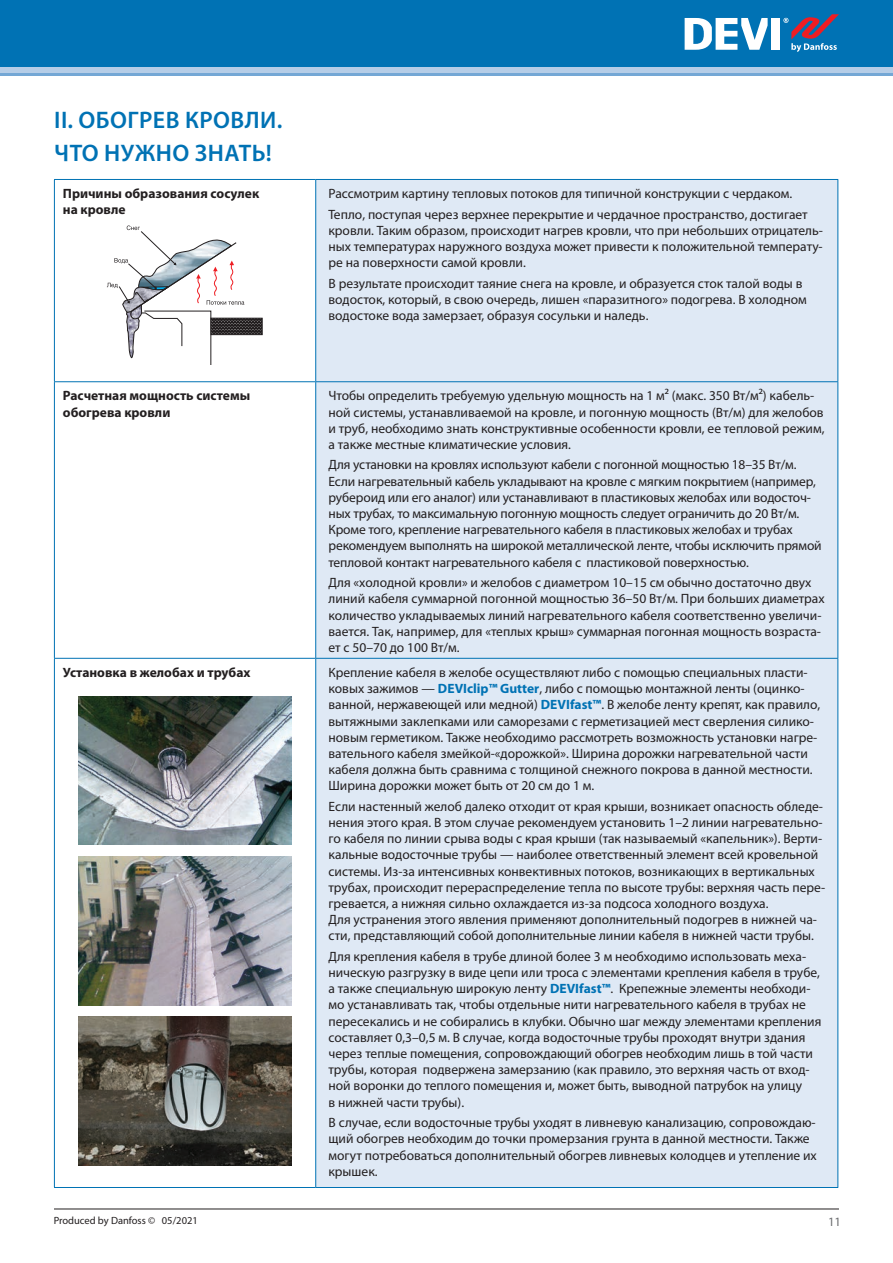
<style>
.page{position:relative;width:893px;height:1263px;background:#fff}
.page>*{position:absolute;margin:0;border:0;box-sizing:border-box;transform-origin:0 0}
.t1{font:600 24px/33px "Myriad Pro";letter-spacing:.02em;color:#0072b4}
.t2{font:13.5px/16.2px "Myriad Pro";color:#231f20}
.t3{font:700 13.5px/16.2px "Myriad Pro";color:#231f20}
.t4{font:12.75px "Myriad Pro";color:#6c6d70}
.t5{font:10.5px "Myriad Pro";color:#231f20}
.s1{font-weight:700;color:#0072b4}
</style>
<div class="page">
<div style="left:0;top:70px;width:893px;height:6px;background:#74a7d5"></div>
<div style="left:0;top:0;width:893px;height:67px;background:#0072b4"></div>
<div style="left:0;top:67px;width:893px;height:6px;background:#b5cde7"></div>
<div style="left:771px;top:18px;width:9px;height:32px;background:#fff"></div>
<svg style="left:685px;top:18px;width:83px;height:32px"></svg>
<svg style="left:783px;top:14px;width:56px;height:38px"></svg>
<hr style="left:54px;top:1208px;width:785px;height:1px;background:#231f20">
<svg style="left:55px;top:364px;width:260px;height:802px"></svg>
<div style="left:316px;top:180px;width:521px;height:1007px;background:#dfe9f5"></div>
<hr style="left:54px;top:179px;width:262px;height:1px;background:#0072b4">
<hr style="left:54px;top:180px;width:1px;height:201px;background:#0072b4">
<hr style="left:316px;top:179px;width:522px;height:1px;background:#0072b4">
<hr style="left:315px;top:180px;width:1px;height:201px;background:#0072b4">
<hr style="left:837px;top:180px;width:1px;height:201px;background:#0072b4">
<hr style="left:54px;top:381px;width:262px;height:1px;background:#0072b4">
<hr style="left:54px;top:382px;width:1px;height:276px;background:#0072b4">
<hr style="left:316px;top:381px;width:522px;height:1px;background:#0072b4">
<hr style="left:315px;top:382px;width:1px;height:276px;background:#0072b4">
<hr style="left:837px;top:382px;width:1px;height:276px;background:#0072b4">
<hr style="left:54px;top:658px;width:262px;height:1px;background:#0072b4">
<hr style="left:54px;top:659px;width:1px;height:528px;background:#0072b4">
<hr style="left:316px;top:658px;width:522px;height:1px;background:#0072b4">
<hr style="left:315px;top:659px;width:1px;height:528px;background:#0072b4">
<hr style="left:837px;top:659px;width:1px;height:528px;background:#0072b4">
<hr style="left:54px;top:1187px;width:262px;height:1px;background:#0072b4">
<hr style="left:316px;top:1187px;width:522px;height:1px;background:#0072b4">
<svg style="left:107px;top:225px;width:156px;height:139px"></svg>
<img style="left:79px;top:696px;width:212px;height:149px">
<img style="left:79px;top:856px;width:212px;height:149px">
<img style="left:79px;top:1016px;width:212px;height:149px">
<h1 class="t1" style="left:54px;top:103px;width:230px">II. ОБОГРЕВ КРОВЛИ.<br>ЧТО НУЖНО ЗНАТЬ!</h1>
<p class="t3" style="left:63px;top:186px;width:198px">Причины образования сосулек на кровле</p>
<p class="t2" style="left:328px;top:184px;width:481px;line-height:20.4px">Рассмотрим картину тепловых потоков для типичной конструкции с чердаком.<br>Тепло, поступая через верхнее перекрытие и чердачное пространство, достигает</p>
<p class="t2" style="left:328px;top:222px;width:496px;text-align:justify">кровли. Таким образом, происходит нагрев кровли, что при небольших отрицатель&shy;ных температурах наружного воздуха может привести к положительной температу&shy;ре на поверхности самой кровли.</p>
<p class="t2" style="left:328px;top:275px;width:480px">В результате происходит таяние снега на кровле, и образуется сток талой воды в водосток, который, в свою очередь, лишен «паразитного» подогрева. В холодном водостоке вода замерзает, образуя сосульки и наледь.</p>
<p class="t3" style="left:63px;top:388px;width:189px">Расчетная мощность системы обогрева кровли</p>
<p class="t2" style="left:328px;top:388px;width:497px">Чтобы определить требуемую удельную мощность на 1 м² (макс. 350 Вт/м²) кабель&shy;ной системы, устанавливаемой на кровле, и погонную мощность (Вт/м) для желобов и труб, необходимо знать конструктивные особенности кровли, ее тепловой режим, а также местные климатические условия.</p>
<p class="t2" style="left:328px;top:457px;width:495px">Для установки на кровлях используют кабели с погонной мощностью 18–35 Вт/м.<br>Если нагревательный кабель укладывают на кровле с мягким покрытием (например, рубероид или его аналог) или устанавливают в пластиковых желобах или водосточ&shy;ных трубах, то максимальную погонную мощность следует ограничить до 20 Вт/м.<br>Кроме того, крепление нагревательного кабеля в пластиковых желобах и трубах рекомендуем выполнять на широкой металлической ленте, чтобы исключить прямой тепловой контакт нагревательного кабеля с пластиковой поверхностью.</p>
<p class="t2" style="left:328px;top:575px;width:498px">Для «холодной кровли» и желобов с диаметром 10–15 см обычно достаточно двух линий кабеля суммарной погонной мощностью 36–50 Вт/м. При больших диаметрах количество укладываемых линий нагревательного кабеля соответственно увеличи&shy;вается. Так, например, для «теплых крыш» суммарная погонная мощность возраста&shy;ет с 50–70 до 100 Вт/м.</p>
<p class="t3" style="left:63px;top:664px;width:189px">Установка в желобах и трубах</p>
<p class="t2" style="left:328px;top:664px;width:493px">Крепление кабеля в желобе осуществляют либо с помощью специальных пласти&shy;ковых зажимов — <span class="s1">DEVIclip™ Gutter</span>, либо с помощью монтажной ленты (оцинко&shy;ванной, нержавеющей или медной) <span class="s1">DEVIfast™</span>. В желобе ленту крепят, как правило, вытяжными заклепками или саморезами с герметизацией мест сверления силико&shy;новым герметиком. Также необходимо рассмотреть возможность установки нагре&shy;вательного кабеля змейкой-«дорожкой». Ширина дорожки нагревательной части кабеля должна быть сравнима с толщиной снежного покрова в данной местности.<br>Ширина дорожки может быть от 20 см до 1 м.</p>
<p class="t2" style="left:328px;top:798px;width:498px">Если настенный желоб далеко отходит от края крыши, возникает опасность обледе&shy;нения этого края. В этом случае рекомендуем установить 1–2 линии нагревательно&shy;го кабеля по линии срыва воды с края крыши (так называемый «капельник»). Верти&shy;кальные водосточные трубы — наиболее ответственный элемент всей кровельной системы. Из-за интенсивных конвективных потоков, возникающих в вертикальных трубах, происходит перераспределение тепла по высоте трубы: верхняя часть пере&shy;гревается, а нижняя сильно охлаждается из-за подсоса холодного воздуха.<br>Для устранения этого явления применяют дополнительный подогрев в нижней ча&shy;сти, представляющий собой дополнительные линии кабеля в нижней части трубы.</p>
<p class="t2" style="left:328px;top:948px;width:494px">Для крепления кабеля в трубе длиной более 3 м необходимо использовать меха&shy;ническую разгрузку в виде цепи или троса с элементами крепления кабеля в трубе, а также специальную широкую ленту <span class="s1">DEVIfast™</span>. Крепежные элементы необходи&shy;мо устанавливать так, чтобы отдельные нити нагревательного кабеля в трубах не пересекались и не собирались в клубки. Обычно шаг между элементами крепления составляет 0,3–0,5 м. В случае, когда водосточные трубы проходят внутри здания через теплые помещения, сопровождающий обогрев необходим лишь в той части трубы, которая подвержена замерзанию (как правило, это верхняя часть от вход&shy;ной воронки до теплого помещения и, может быть, выводной патрубок на улицу<br>в нижней части трубы).</p>
<p class="t2" style="left:328px;top:1115px;width:490px">В случае, если водосточные трубы уходят в ливневую канализацию, сопровождаю&shy;щий обогрев необходим до точки промерзания грунта в данной местности. Также могут потребоваться дополнительный обогрев ливневых колодцев и утепление их крышек.</p>
<p class="t5" style="left:54px;top:1214px;width:146px">Produced by Danfoss © 05/2021</p>
<p class="t4" style="left:828px;top:1215px;width:15px">11</p>
</div>
